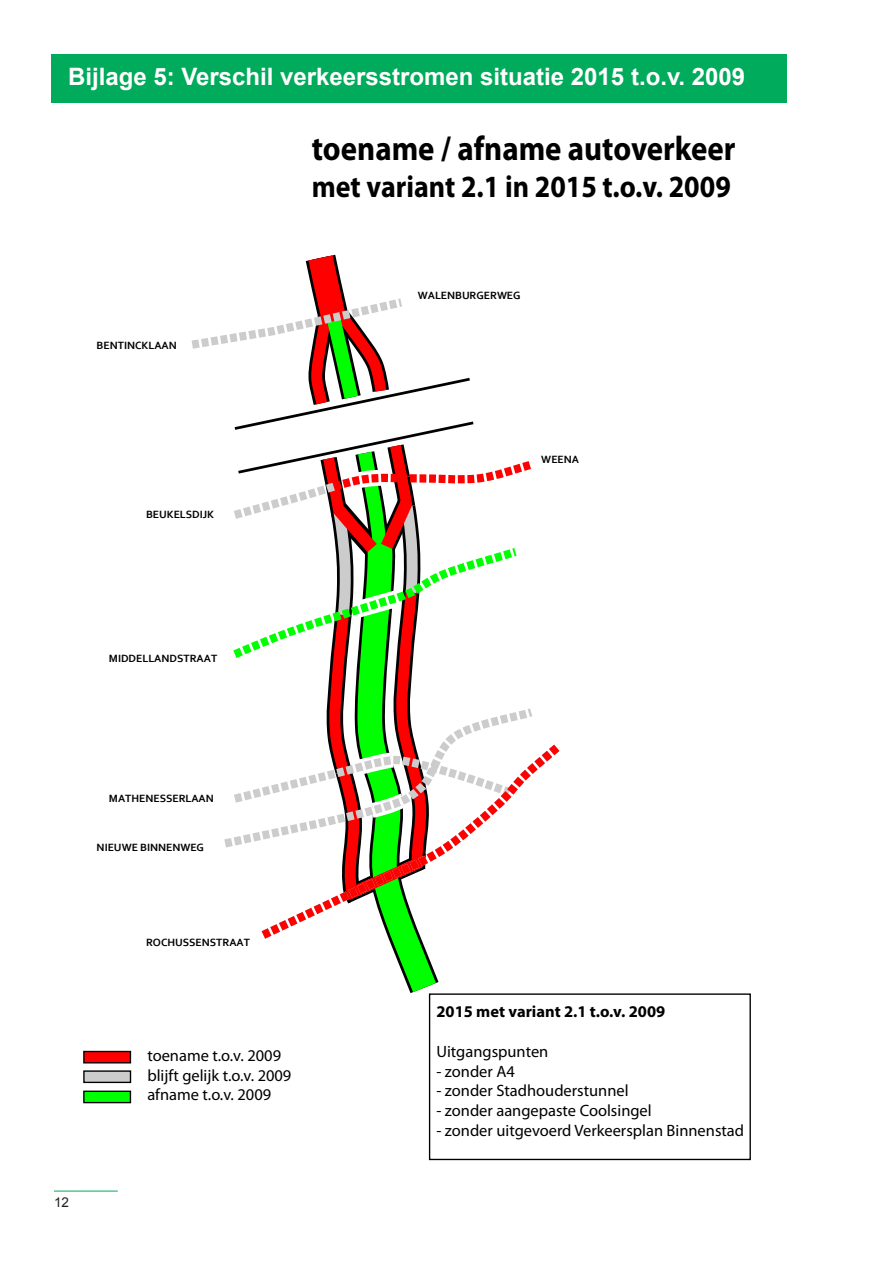
<style>
.page{position:relative;width:893px;height:1263px;background:#fff}
.page>*{position:absolute;margin:0;border:0;box-sizing:border-box;transform-origin:0 0}
.t1{font:700 34.2px "Myriad Pro";color:#000;scale:.9 1}
.t2{font:700 31.05px "Myriad Pro";color:#000;scale:.9 1}
.t3{font:700 24px "Arial";color:#fff}
.t4{font:16.5px/19.8px "Myriad Pro";color:#000}
.t5{font:700 16.5px "Myriad Pro";color:#000}
.t6{font:13.5px "Arial";color:#231f20}
.t7{font:700 10.95px "Corbel";color:#000}
</style>
<div class="page">
<div style="left:51px;top:54px;width:736px;height:48px;background:#00ab5b"></div>
<svg style="left:391px;top:946px;width:48px;height:73px"></svg>
<div style="left:84px;top:1051px;width:46px;height:12px;background:#f00"></div>
<div style="left:83px;top:1051px;width:48px;height:12px;border:1px solid #000"></div>
<div style="left:84px;top:1091px;width:46px;height:11px;background:#0f0"></div>
<div style="left:83px;top:1090px;width:48px;height:13px;border:1px solid #000"></div>
<div style="left:84px;top:1071px;width:46px;height:11px;background:#ccc"></div>
<div style="left:83px;top:1070px;width:48px;height:13px;border:1px solid #000"></div>
<svg style="left:191px;top:254px;width:341px;height:594px"></svg>
<div style="left:429px;top:993px;width:322px;height:167px;border:1px solid #000"></div>
<svg style="left:252px;top:736px;width:308px;height:210px"></svg>
<hr style="left:54px;top:1191px;width:64px;height:1px;background:#00ab5b">
<p class="t3" style="left:68px;top:61px;width:679px">Bijlage 5: Verschil verkeersstromen situatie 2015 t.o.v. 2009</p>
<p class="t1" style="left:312px;top:126px;width:472px">toename / afname autoverkeer</p>
<p class="t2" style="left:312px;top:166px;width:467px">met variant 2.1 in 2015 t.o.v. 2009</p>
<p class="t7" style="left:97px;top:338px;width:82px">BENTINCKLAAN</p>
<p class="t7" style="left:146px;top:507px;width:70px">BEUKELSDIJK</p>
<p class="t7" style="left:109px;top:652px;width:110px">MIDDELLANDSTRAAT</p>
<p class="t7" style="left:109px;top:791px;width:106px">MATHENESSERLAAN</p>
<p class="t7" style="left:97px;top:841px;width:109px">NIEUWE BINNENWEG</p>
<p class="t7" style="left:146px;top:936px;width:106px">ROCHUSSENSTRAAT</p>
<p class="t6" style="left:54px;top:1193px;width:17px">12</p>
<p class="t4" style="left:147px;top:1045px;width:146px">toename t.o.v. 2009 blijft gelijk t.o.v. 2009 afname t.o.v. 2009</p>
<p class="t7" style="left:418px;top:289px;width:104px">WALENBURGERWEG</p>
<p class="t7" style="left:541px;top:452px;width:39px">WEENA</p>
<p class="t5" style="left:436px;top:1001px;width:230px">2015 met variant 2.1 t.o.v. 2009</p>
<p class="t4" style="left:436px;top:1041px;width:113px">Uitgangspunten</p>
<p class="t4" style="left:436px;top:1061px;width:80px">- zonder A4</p>
<p class="t4" style="left:436px;top:1081px;width:194px">- zonder Stadhouderstunnel</p>
<p class="t4" style="left:436px;top:1100px;width:217px">- zonder aangepaste Coolsingel</p>
<p class="t4" style="left:436px;top:1120px;width:309px">- zonder uitgevoerd Verkeersplan Binnenstad</p>
</div>
